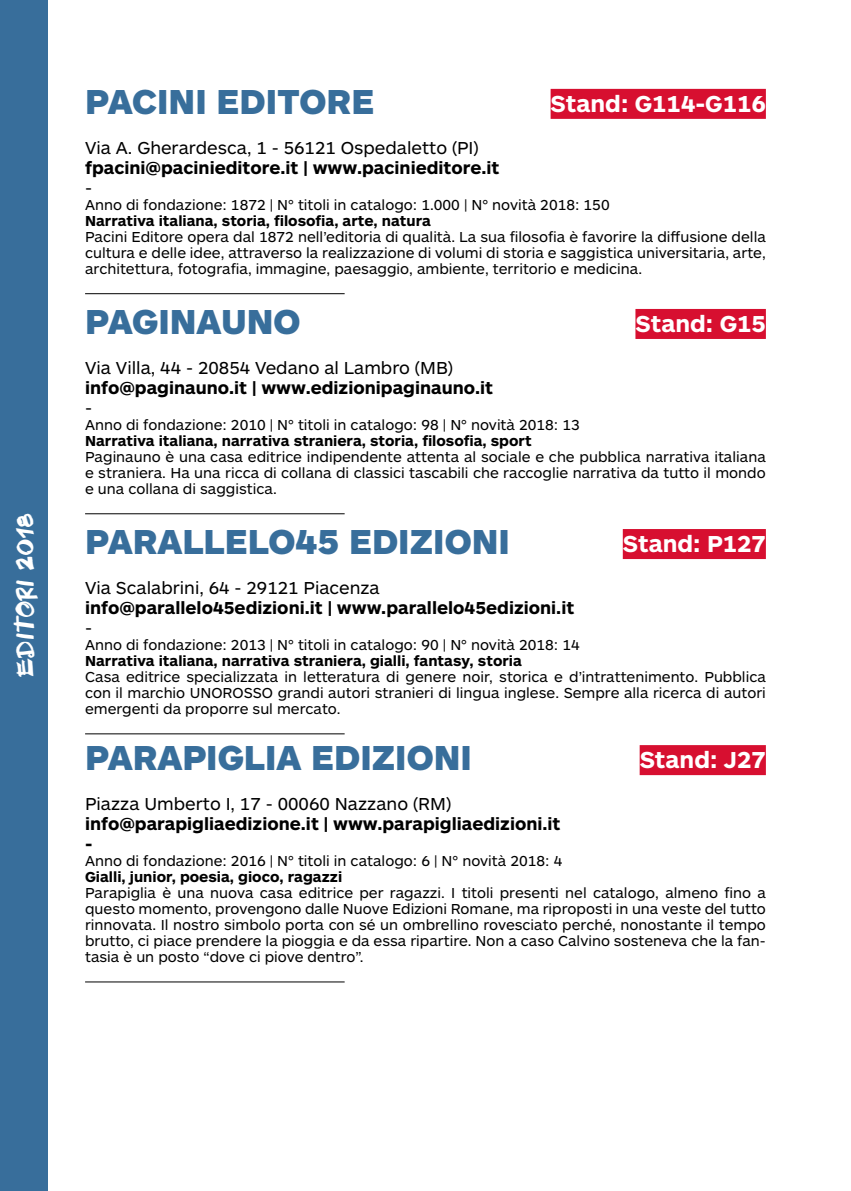
<style>
.page{position:relative;width:851px;height:1191px;background:#fff}
.page>*{position:absolute;margin:0;border:0;box-sizing:border-box;transform-origin:0 0}
.t1{font:900 36px "ARS Maquette Pro";color:#386e9b}
.t2{font:700 24px "ARS Maquette Pro";color:#fff}
.t3{font:24px "Black Gull PBF";color:#fff}
.t4{font:700 18px/20px "ARS Maquette Pro";color:#000}
.t5{font:18px "ARS Maquette Pro";color:#000}
.t6{font:15px/16px "ARS Maquette Pro";color:#000;text-align:justify}
.t7{font:700 15px "ARS Maquette Pro";color:#000}
</style>
<div class="page">
<div style="left:550px;top:89px;width:215px;height:30px;background:#d70f30"></div>
<div style="left:635px;top:309px;width:130px;height:30px;background:#d70f30"></div>
<div style="left:622px;top:529px;width:143px;height:30px;background:#d70f30"></div>
<div style="left:639px;top:745px;width:126px;height:30px;background:#d70f30"></div>
<hr style="left:85px;top:293px;width:259px;height:1px;background:#000">
<hr style="left:85px;top:513px;width:259px;height:1px;background:#000">
<hr style="left:85px;top:733px;width:259px;height:1px;background:#000">
<hr style="left:85px;top:981px;width:259px;height:1px;background:#000">
<div style="left:0;top:0;width:47px;height:1191px;background:#386e9b"></div>
<h2 class="t3" style="left:6px;top:677px;width:165px;rotate:-90deg">editori 2018</h2>
<h1 class="t1" style="left:85px;top:78px;width:290px">PACINI EDITORE</h1>
<h2 class="t2" style="left:550px;top:88px;width:217px">Stand: G114-G116</h2>
<p class="t5" style="left:85px;top:136px;width:395px">Via A. Gherardesca, 1 - 56121 Ospedaletto (PI)</p>
<p class="t4" style="left:85px;top:157px;width:416px">fpacini@pacinieditore.it | www.pacinieditore.it</p>
<p class="t5" style="left:85px;top:176px;width:9px">-</p>
<p class="t6" style="left:85px;top:196px;width:526px">Anno di fondazione: 1872 | N° titoli in catalogo: 1.000 | N° novità 2018: 150</p>
<p class="t7" style="left:85px;top:211px;width:347px">Narrativa italiana, storia, filosofia, arte, natura</p>
<p class="t6" style="left:85px;top:228px;width:682px">Pacini Editore opera dal 1872 nell’editoria di qualità. La sua filosofia è favorire la diffusione della cultura e delle idee, attraverso la realizzazione di volumi di storia e saggistica universitaria, arte, architettura, fotografia, immagine, paesaggio, ambiente, territorio e medicina.</p>
<h1 class="t1" style="left:85px;top:298px;width:217px">PAGINAUNO</h1>
<h2 class="t2" style="left:635px;top:308px;width:132px">Stand: G15</h2>
<p class="t5" style="left:85px;top:356px;width:369px">Via Villa, 44 - 20854 Vedano al Lambro (MB)</p>
<p class="t4" style="left:85px;top:377px;width:409px">info@paginauno.it | www.edizionipaginauno.it</p>
<p class="t5" style="left:85px;top:396px;width:9px">-</p>
<p class="t6" style="left:85px;top:416px;width:496px">Anno di fondazione: 2010 | N° titoli in catalogo: 98 | N° novità 2018: 13</p>
<p class="t7" style="left:85px;top:431px;width:448px">Narrativa italiana, narrativa straniera, storia, filosofia, sport</p>
<p class="t6" style="left:85px;top:448px;width:682px">Paginauno è una casa editrice indipendente attenta al sociale e che pubblica narrativa italiana e straniera. Ha una ricca di collana di classici tascabili che raccoglie narrativa da tutto il mondo e una collana di saggistica.</p>
<h1 class="t1" style="left:85px;top:518px;width:426px">PARALLELO45 EDIZIONI</h1>
<h2 class="t2" style="left:622px;top:528px;width:144px">Stand: P127</h2>
<p class="t5" style="left:85px;top:576px;width:296px">Via Scalabrini, 64 - 29121 Piacenza</p>
<p class="t4" style="left:85px;top:597px;width:490px">info@parallelo45edizioni.it | www.parallelo45edizioni.it</p>
<p class="t5" style="left:85px;top:616px;width:9px">-</p>
<p class="t6" style="left:85px;top:636px;width:496px">Anno di fondazione: 2013 | N° titoli in catalogo: 90 | N° novità 2018: 14</p>
<p class="t7" style="left:85px;top:651px;width:438px">Narrativa italiana, narrativa straniera, gialli, fantasy, storia</p>
<p class="t6" style="left:85px;top:668px;width:682px">Casa editrice specializzata in letteratura di genere noir, storica e d’intrattenimento. Pubblica con il marchio UNOROSSO grandi autori stranieri di lingua inglese. Sempre alla ricerca di autori emergenti da proporre sul mercato.</p>
<h1 class="t1" style="left:85px;top:734px;width:388px">PARAPIGLIA EDIZIONI</h1>
<h2 class="t2" style="left:639px;top:744px;width:128px">Stand: J27</h2>
<p class="t5" style="left:85px;top:792px;width:367px">Piazza Umberto I, 17 - 00060 Nazzano (RM)</p>
<p class="t4" style="left:85px;top:813px;width:477px">info@parapigliaedizione.it | www.parapigliaedizioni.it -</p>
<p class="t6" style="left:85px;top:852px;width:478px">Anno di fondazione: 2016 | N° titoli in catalogo: 6 | N° novità 2018: 4</p>
<p class="t7" style="left:85px;top:867px;width:258px">Gialli, junior, poesia, gioco, ragazzi</p>
<p class="t6" style="left:85px;top:884px;width:682px">Parapiglia è una nuova casa editrice per ragazzi. I titoli presenti nel catalogo, almeno fino a questo momento, provengono dalle Nuove Edizioni Romane, ma riproposti in una veste del tutto rinnovata. Il nostro simbolo porta con sé un ombrellino rovesciato perché, nonostante il tempo brutto, ci piace prendere la pioggia e da essa ripartire. Non a caso Calvino sosteneva che la fan&shy;tasia è un posto “dove ci piove dentro”.</p>
</div>
